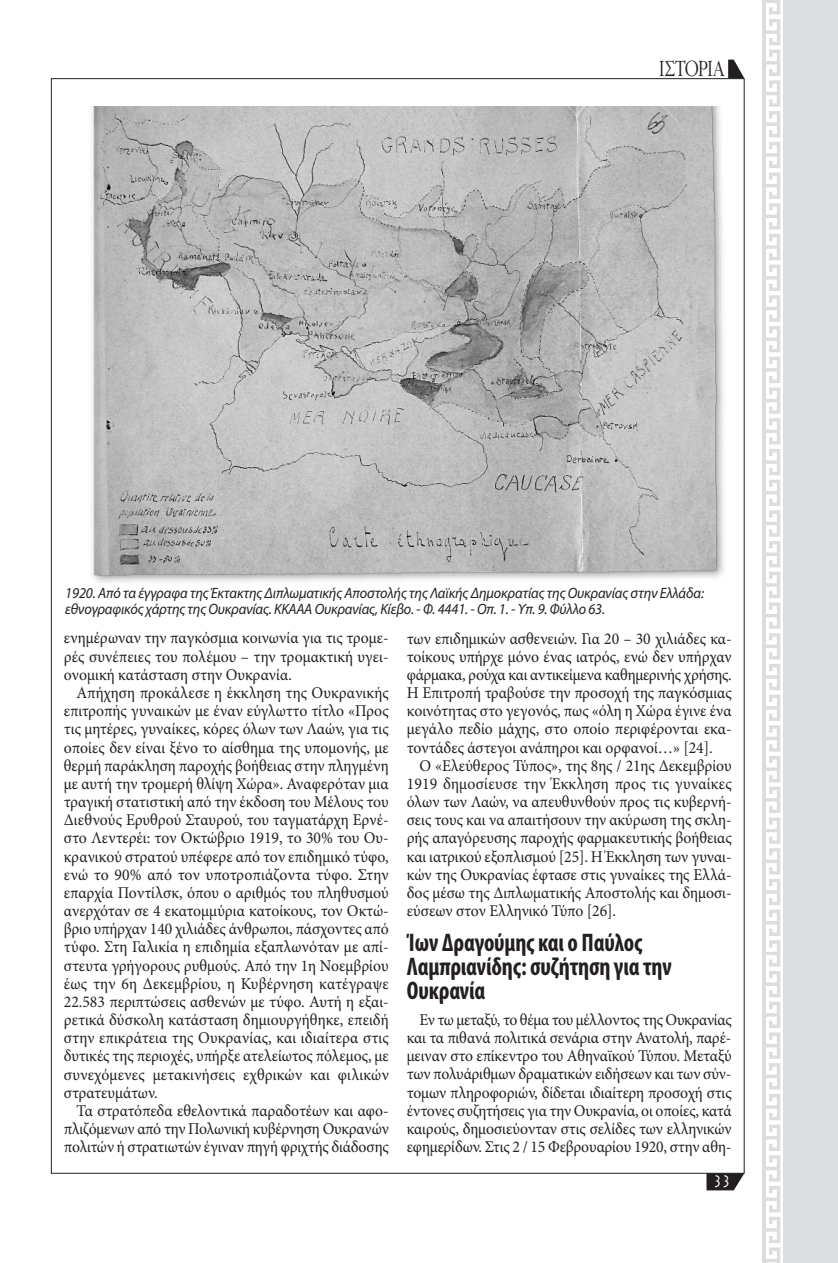
<style>
.page{position:relative;width:838px;height:1263px;background:#fff}
.page>*{position:absolute;margin:0;border:0;box-sizing:border-box;transform-origin:0 0}
.t1{font:700 condensed 25.5px/24.2px "Myriad Pro";letter-spacing:-.01em;color:#231f20;scale:.95 1}
.t2{font:24px "Art Garamond H Light";letter-spacing:-.02em;color:#231f20;scale:.75 1}
.t3{font:16.5px/18.1px "Minion Pro";letter-spacing:-.005em;color:#231f20;text-align:justify;scale:.95 1}
.t4{font:16.5px "Lithos Pro";color:#fff;scale:.74 1}
.t5{font:italic 15px/16.5px "Myriad Pro";letter-spacing:-.01em;color:#231f20;scale:.95 1}
</style>
<div class="page">
<img style="left:91px;top:106px;width:633px;height:477px">
<div style="left:785px;top:0;width:53px;height:1263px;background:#dcdddf"></div>
<svg style="left:706px;top:1173px;width:38px;height:17px"></svg>
<hr style="left:783px;top:0;width:4px;height:1263px;background:#dcdddf">
<svg style="left:762px;top:0;width:18px;height:1263px"></svg>
<svg style="left:728px;top:60px;width:16px;height:18px"></svg>
<h2 class="t2" style="left:658px;top:58px;width:90px">ισΤοριΑ</h2>
<p class="t5" style="left:65px;top:586px;width:674px">1920. Από τα έγγραφα της Έκτακτης Διπλωματικής Αποστολής της Λαϊκής Δημοκρατίας της Ουκρανίας στην Ελλάδα: εθνογραφικός χάρτης της Ουκρανίας. ΚΚΑΑΑ Ουκρανίας, Κίεβο. - Φ. 4441. - Οπ. 1. - Υπ. 9. Φύλλο 63.</p>
<p class="t3" style="left:64px;top:631px;width:343px">ενημέρωναν την παγκόσμια κοινωνία για τις τρομε&shy;ρές συνέπειες του πολέμου – την τρομακτική υγει&shy;ονομική κατάσταση στην Ουκρανία.</p>
<p class="t3" style="left:64px;top:685px;width:343px;text-indent:13px">Απήχηση προκάλεσε η έκκληση της Ουκρανικής επιτροπής γυναικών με έναν εύγλωττο τίτλο «Προς τις μητέρες, γυναίκες, κόρες όλων των Λαών, για τις οποίες δεν είναι ξένο το αίσθημα της υπομονής, με θερμή παράκληση παροχής βοήθειας στην πληγμένη με αυτή την τρομερή θλίψη Χώρα». Αναφερόταν μια τραγική στατιστική από την έκδοση του Μέλους του Διεθνούς Ερυθρού Σταυρού, του ταγματάρχη Ερνέ&shy;στο Λεντερέι: τον Οκτώβριο 1919, το 30% του Ου&shy;κρανικού στρατού υπέφερε από τον επιδημικό τύφο, ενώ το 90% από τον υποτροπιάζοντα τύφο. Στην επαρχία Ποντίλσκ, όπου ο αριθμός του πληθυσμού ανερχόταν σε 4 εκατομμύρια κατοίκους, τον Οκτώ&shy;βριο υπήρχαν 140 χιλιάδες άνθρωποι, πάσχοντες από τύφο. Στη Γαλικία η επιδημία εξαπλωνόταν με απί&shy;στευτα γρήγορους ρυθμούς. Από την 1η Νοεμβρίου έως την 6η Δεκεμβρίου, η Κυβέρνηση κατέγραψε 22.583 περιπτώσεις ασθενών με τύφο. Αυτή η εξαι&shy;ρετικά δύσκολη κατάσταση δημιουργήθηκε, επειδή στην επικράτεια της Ουκρανίας, και ιδιαίτερα στις δυτικές της περιοχές, υπήρξε ατελείωτος πόλεμος, με συνεχόμενες μετακινήσεις εχθρικών και φιλικών στρατευμάτων.</p>
<p class="t3" style="left:64px;top:1103px;width:343px;text-indent:13px">Τα στρατόπεδα εθελοντικά παραδοτέων και αφο&shy;πλιζόμενων από την Πολωνική κυβέρνηση Ουκρανών πολιτών ή στρατιωτών έγιναν πηγή φριχτής διάδοσης</p>
<p class="t3" style="left:407px;top:631px;width:343px">των επιδημικών ασθενειών. Για 20 – 30 χιλιάδες κα&shy;τοίκους υπήρχε μόνο ένας ιατρός, ενώ δεν υπήρχαν φάρμακα, ρούχα και αντικείμενα καθημερινής χρήσης.<br>Η Επιτροπή τραβούσε την προσοχή της παγκόσμιας κοινότητας στο γεγονός, πως «όλη η Χώρα έγινε ένα μεγάλο πεδίο μάχης, στο οποίο περιφέρονται εκα&shy;τοντάδες άστεγοι ανάπηροι και ορφανοί…» [24].</p>
<p class="t3" style="left:407px;top:758px;width:343px;text-indent:13px">Ο «Ελεύθερος Τύπος», της 8ης / 21ης Δεκεμβρίου 1919 δημοσίευσε την Έκκληση προς τις γυναίκες όλων των Λαών, να απευθυνθούν προς τις κυβερνή&shy;σεις τους και να απαιτήσουν την ακύρωση της σκλη&shy;ρής απαγόρευσης παροχής φαρμακευτικής βοήθειας και ιατρικού εξοπλισμού [25]. Η Έκκληση των γυναι&shy;κών της Ουκρανίας έφτασε στις γυναίκες της Ελλά&shy;δος μέσω της Διπλωματικής Αποστολής και δημοσι&shy;εύσεων στον Ελληνικό Τύπο [26].</p>
<h1 class="t1" style="left:407px;top:932px;width:280px">Ίων δραγούμης και ο Παύλος λαμπριανίδης: συζήτηση για την ουκρανία</h1>
<p class="t3" style="left:407px;top:1012px;width:343px;text-indent:13px">Εν τω μεταξύ, το θέμα του μέλλοντος της Ουκρανίας και τα πιθανά πολιτικά σενάρια στην Ανατολή, παρέ&shy;μειναν στο επίκεντρο του Αθηναϊκού Τύπου. Μεταξύ των πολυάριθμων δραματικών ειδήσεων και των σύν&shy;τομων πληροφοριών, δίδεται ιδιαίτερη προσοχή στις έντονες συζητήσεις για την Ουκρανία, οι οποίες, κατά καιρούς, δημοσιεύονταν στις σελίδες των ελληνικών εφημερίδων. Στις 2 / 15 Φεβρουαρίου 1920, στην αθη-</p>
<p class="t4" style="left:713px;top:1172px;width:25px">33</p>
</div>
